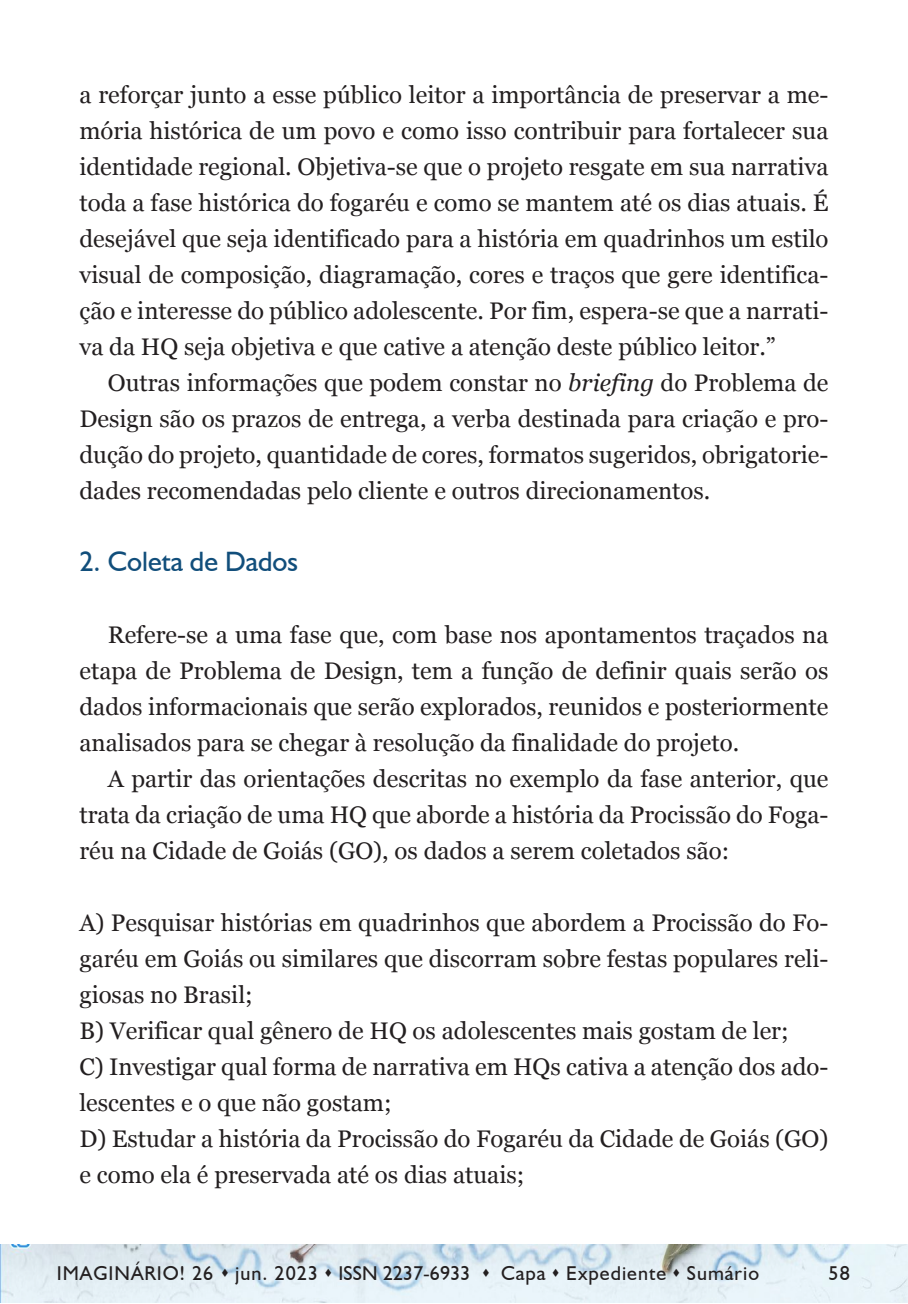
<style>
.page{position:relative;width:908px;height:1304px;background:#fff}
.page>*{position:absolute;margin:0;border:0;box-sizing:border-box;transform-origin:0 0}
.t1{font:28px "Humanist 521 BT";color:#114e7b}
.t2{font:24px/36px "Georgia";color:#231f20;text-align:justify}
.t3{font:20px "Humanist 521 BT";letter-spacing:.05em;color:#231f20}
.s1{font-style:italic}
</style>
<div class="page">
<img style="left:0;top:1245px;width:906px;height:58px">
<p class="t2" style="left:79px;top:76px;width:750px">a reforçar junto a esse público leitor a importância de preservar a me&shy;mória histórica de um povo e como isso contribuir para fortalecer sua identidade regional. Objetiva-se que o projeto resgate em sua narrativa toda a fase histórica do fogaréu e como se mantem até os dias atuais. É desejável que seja identificado para a história em quadrinhos um estilo visual de composição, diagramação, cores e traços que gere identifica&shy;ção e interesse do público adolescente. Por fim, espera-se que a narrati&shy;va da HQ seja objetiva e que cative a atenção deste público leitor.”</p>
<p class="t2" style="left:79px;top:364px;width:750px;text-indent:28px">Outras informações que podem constar no <span class="s1">briefing</span> do Problema de Design são os prazos de entrega, a verba destinada para criação e pro&shy;dução do projeto, quantidade de cores, formatos sugeridos, obrigatorie&shy;dades recomendadas pelo cliente e outros direcionamentos.</p>
<p class="t1" style="left:79px;top:544px;width:220px">2. Coleta de Dados</p>
<p class="t2" style="left:79px;top:616px;width:750px;text-indent:28px">Refere-se a uma fase que, com base nos apontamentos traçados na etapa de Problema de Design, tem a função de definir quais serão os dados informacionais que serão explorados, reunidos e posteriormente analisados para se chegar à resolução da finalidade do projeto.</p>
<p class="t2" style="left:79px;top:760px;width:750px;text-indent:28px">A partir das orientações descritas no exemplo da fase anterior, que trata da criação de uma HQ que aborde a história da Procissão do Foga&shy;réu na Cidade de Goiás (GO), os dados a serem coletados são:</p>
<p class="t2" style="left:79px;top:904px;width:750px">A) Pesquisar histórias em quadrinhos que abordem a Procissão do Fo&shy;garéu em Goiás ou similares que discorram sobre festas populares reli&shy;giosas no Brasil;</p>
<p class="t2" style="left:79px;top:1012px;width:710px">B) Verificar qual gênero de HQ os adolescentes mais gostam de ler;</p>
<p class="t2" style="left:79px;top:1048px;width:750px">C) Investigar qual forma de narrativa em HQs cativa a atenção dos ado&shy;lescentes e o que não gostam;</p>
<p class="t2" style="left:79px;top:1120px;width:750px">D) Estudar a história da Procissão do Fogaréu da Cidade de Goiás (GO) e como ela é preservada até os dias atuais;</p>
<p class="t3" style="left:57px;top:1261px;width:703px">IMAGINÁRIO! 26 ▲ jun. 2023 ▲ ISSN 2237-6933 ▲ Capa ▲ Expediente ▲ Sumário</p>
<p class="t3" style="left:828px;top:1261px;width:23px">58</p>
</div>
